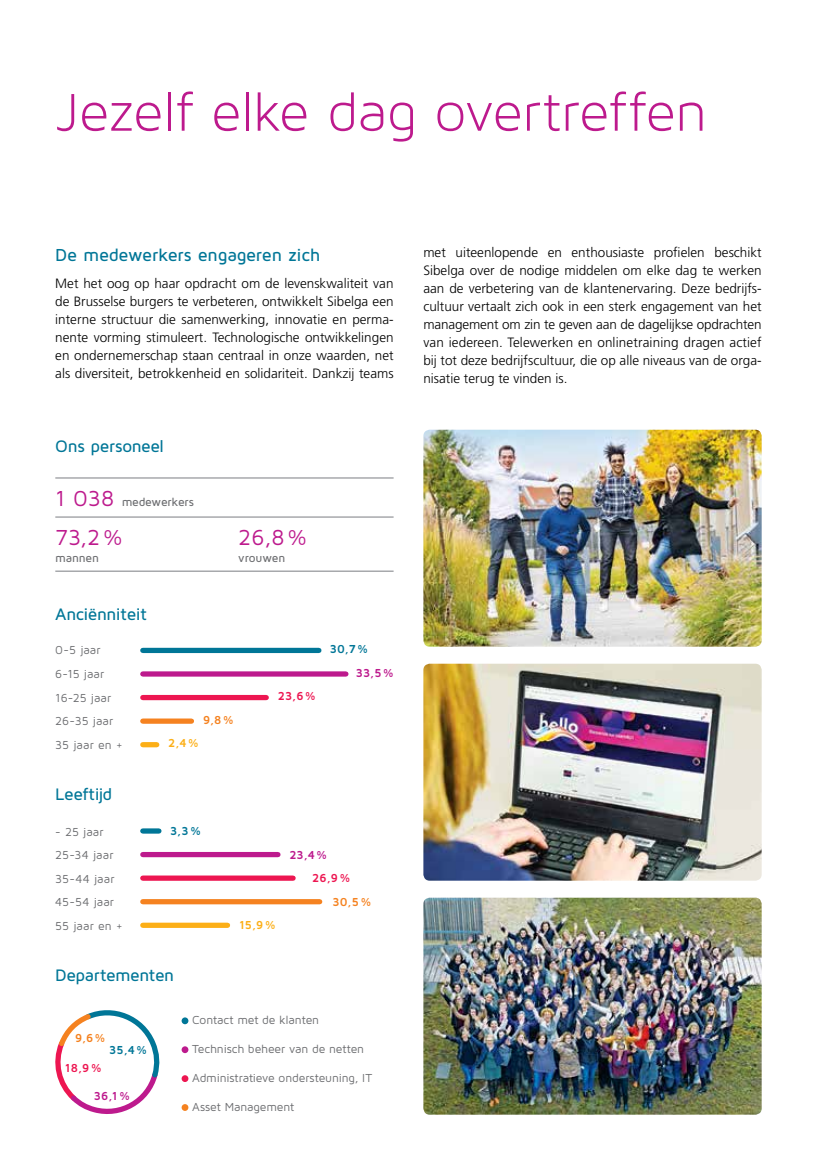
<style>
.page{position:relative;width:817px;height:1170px;background:#fff}
.page>*{position:absolute;margin:0;border:0;box-sizing:border-box;transform-origin:0 0}
.t1{font:57px "Maven Pro Light 300";letter-spacing:-.01em;color:#bd1a8d}
.t2{font:22.5px "Maven Pro";color:#bd1a8d}
.t3{font:500 18px "Maven Pro";letter-spacing:-.015em;color:#007697}
.t4{font:500 17.25px "Maven Pro";letter-spacing:-.025em;color:#007697}
.t5{font:300 13.5px/18px "Frutiger LT Std";color:#000;text-align:justify}
.t6{font:12px/23.5px "Maven Pro";letter-spacing:-.005em;color:#6d6e71}
.t7{font:500 12px "Maven Pro";letter-spacing:-.015em;color:#6d6e71}
.t8{font:700 12px "Maven Pro";color:#bd1a8d}
.t9{font:700 12px "Maven Pro";color:#ed1651}
.t10{font:700 12px "Maven Pro";color:#007697}
.t11{font:700 12px "Maven Pro";color:#f58220}
.t12{font:700 12px "Maven Pro";color:#fcaf17}
.s1{font-weight:400;font-size:22.5px;color:#bd1a8d}
</style>
<div class="page">
<hr style="left:55px;top:477px;width:338px;height:1px;background:#a7a9ac">
<hr style="left:55px;top:516px;width:338px;height:2px;background:#a7a9ac">
<hr style="left:55px;top:570px;width:338px;height:2px;background:#a7a9ac">
<img style="left:423px;top:429px;width:338px;height:217px">
<img style="left:423px;top:897px;width:338px;height:217px">
<div style="left:181px;top:1017px;width:7px;height:7px;background:#007697;border-radius:50%"></div>
<div style="left:181px;top:1046px;width:7px;height:6px;background:#bd1a8d;border-radius:50%"></div>
<div style="left:181px;top:1075px;width:7px;height:6px;background:#ed1651;border-radius:50%"></div>
<svg style="left:181px;top:1103px;width:7px;height:7px"></svg>
<img style="left:423px;top:663px;width:338px;height:217px">
<div style="left:143px;top:828px;width:16px;height:5px;background:#007697"></div>
<div style="left:143px;top:851px;width:135px;height:6px;background:#bd1a8d"></div>
<div style="left:143px;top:875px;width:150px;height:5px;background:#ed1651"></div>
<div style="left:143px;top:899px;width:176px;height:5px;background:#f58220"></div>
<div style="left:143px;top:922px;width:84px;height:5px;background:#fcaf17"></div>
<div style="left:143px;top:647px;width:176px;height:6px;background:#007697"></div>
<div style="left:143px;top:671px;width:203px;height:5px;background:#bd1a8d"></div>
<div style="left:143px;top:695px;width:123px;height:5px;background:#ed1651"></div>
<div style="left:143px;top:718px;width:48px;height:5px;background:#f58220"></div>
<div style="left:143px;top:742px;width:14px;height:5px;background:#fcaf17"></div>
<svg style="left:55px;top:1010px;width:105px;height:104px"></svg>
<h1 class="t1" style="left:55px;top:81px;width:653px">Jezelf elke dag overtreffen</h1>
<h3 class="t3" style="left:55px;top:244px;width:266px">De medewerkers engageren zich</h3>
<p class="t5" style="left:55px;top:274px;width:340px">Met het oog op haar opdracht om de levenskwaliteit van de Brusselse burgers te verbeteren, ontwikkelt Sibelga een interne structuur die samenwerking, innovatie en perma&shy;nente vorming stimuleert. Technologische ontwikkelingen en ondernemerschap staan centraal in onze waarden, net als diversiteit, betrokkenheid en solidariteit. Dankzij teams</p>
<p class="t4" style="left:55px;top:435px;width:110px">Ons personeel</p>
<p class="t7" style="left:55px;top:494px;width:140px"><span class="s1">1 038</span> medewerkers</p>
<h2 class="t2" style="left:55px;top:523px;width:69px">73,2%</h2>
<h2 class="t2" style="left:238px;top:523px;width:70px">26,8%</h2>
<p class="t7" style="left:55px;top:550px;width:45px">mannen</p>
<p class="t7" style="left:238px;top:550px;width:49px">vrouwen</p>
<p class="t4" style="left:55px;top:603px;width:93px">Anciënniteit</p>
<p class="t6" style="left:55px;top:638px;width:69px">0-5 jaar<br>6-15 jaar<br>16-25 jaar<br>26-35 jaar<br>35 jaar en +</p>
<p class="t4" style="left:55px;top:783px;width:58px">Leeftijd</p>
<p class="t11" style="left:203px;top:712px;width:32px">9,8%</p>
<p class="t12" style="left:168px;top:735px;width:32px">2,4%</p>
<p class="t9" style="left:278px;top:688px;width:39px">23,6%</p>
<p class="t10" style="left:330px;top:641px;width:40px">30,7%</p>
<p class="t8" style="left:355px;top:665px;width:39px">33,5%</p>
<p class="t6" style="left:55px;top:819px;width:69px">- 25 jaar<br>25-34 jaar<br>35-44 jaar<br>45-54 jaar<br>55 jaar en +</p>
<p class="t10" style="left:170px;top:823px;width:32px">3,3%</p>
<p class="t4" style="left:55px;top:964px;width:120px">Departementen</p>
<p class="t12" style="left:239px;top:917px;width:38px">15,9%</p>
<p class="t8" style="left:289px;top:847px;width:39px">23,4%</p>
<p class="t9" style="left:312px;top:870px;width:39px">26,9%</p>
<p class="t11" style="left:332px;top:894px;width:40px">30,5%</p>
<p class="t11" style="left:75px;top:1029px;width:32px">9,6%</p>
<p class="t9" style="left:65px;top:1060px;width:38px">18,9%</p>
<p class="t10" style="left:109px;top:1041px;width:39px">35,4%</p>
<p class="t8" style="left:94px;top:1087px;width:37px">36,1%</p>
<p class="t6" style="left:192px;top:1007px;width:129px">Contact met de klanten</p>
<p class="t6" style="left:192px;top:1036px;width:174px">Technisch beheer van de netten</p>
<p class="t6" style="left:192px;top:1065px;width:182px">Administratieve ondersteuning, IT</p>
<p class="t6" style="left:192px;top:1094px;width:104px">Asset Management</p>
<p class="t5" style="left:423px;top:243px;width:340px">met uiteenlopende en enthousiaste profielen beschikt Sibelga over de nodige middelen om elke dag te werken aan de verbetering van de klantenervaring. Deze bedrijfs&shy;cultuur vertaalt zich ook in een sterk engagement van het management om zin te geven aan de dagelijkse opdrachten van iedereen. Telewerken en onlinetraining dragen actief bij tot deze bedrijfscultuur, die op alle niveaus van de orga&shy;nisatie terug te vinden is.</p>
</div>
